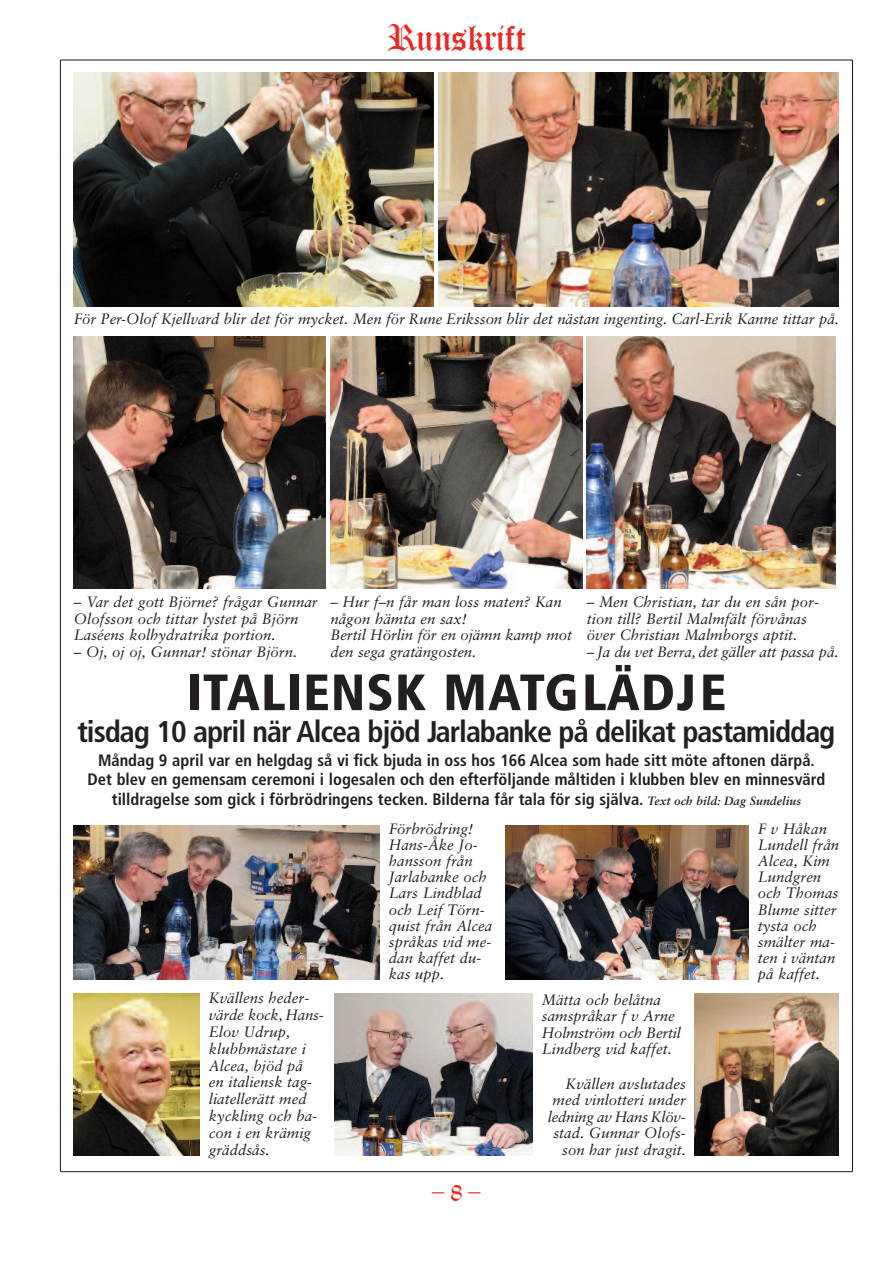
<style>
.page{position:relative;width:893px;height:1263px;background:#fff}
.page>*{position:absolute;margin:0;border:0;box-sizing:border-box;transform-origin:0 0}
.t1{font:900 condensed 51px "Frutiger";letter-spacing:.025em;color:#231f20}
.t2{font:36px "Old English Text";letter-spacing:-.015em;color:#ea2924}
.t3{font:700 condensed 30px "Frutiger";letter-spacing:-.035em;color:#231f20}
.t4{font:24px "Old English Text";color:#ea2924}
.t5{font:700 condensed 16.5px/19.5px "Frutiger";color:#231f20;text-align:center}
.t6{font:italic 15px/16.2px "Sabon";color:#231f20}
.s1{font-family:"Sabon";font-style:italic;font-stretch:normal;font-size:12px}
</style>
<div class="page">
<hr style="left:60px;top:59px;width:792px;height:2px;background:#231f20">
<hr style="left:60px;top:60px;width:1px;height:1111px;background:#231f20">
<hr style="left:852px;top:60px;width:1px;height:1111px;background:#231f20">
<hr style="left:60px;top:1171px;width:792px;height:1px;background:#231f20">
<img style="left:438px;top:72px;width:401px;height:234px">
<img style="left:587px;top:336px;width:249px;height:252px">
<img style="left:74px;top:993px;width:126px;height:162px">
<img style="left:74px;top:72px;width:360px;height:234px">
<img style="left:330px;top:336px;width:252px;height:252px">
<img style="left:74px;top:336px;width:252px;height:252px">
<img style="left:506px;top:825px;width:243px;height:155px">
<img style="left:74px;top:825px;width:306px;height:155px">
<img style="left:335px;top:993px;width:198px;height:162px">
<img style="left:695px;top:993px;width:144px;height:162px">
<h2 class="t2" style="left:387px;top:20px;width:140px">Runskrift</h2>
<p class="t6" style="left:74px;top:311px;width:766px">För Per-Olof Kjellvard blir det för mycket. Men för Rune Eriksson blir det nästan ingenting. Carl-Erik Kanne tittar på.</p>
<p class="t6" style="left:74px;top:595px;width:245px">– Var det gott Björne? frågar Gunnar<br>Olofsson och tittar lystet på Björn<br>Laséens kolhydratrika portion.</p>
<p class="t6" style="left:74px;top:644px;width:225px">– Oj, oj oj, Gunnar! stönar Björn.</p>
<p class="t6" style="left:330px;top:595px;width:243px">– Hur f–n får man loss maten? Kan någon hämta en sax!<br>Bertil Hörlin för en ojämn kamp mot den sega gratängosten.</p>
<p class="t6" style="left:587px;top:595px;width:234px">– Men Christian, tar du en sån por&shy;tion till? Bertil Malmfält förvånas över Christian Malmborgs aptit.</p>
<p class="t6" style="left:587px;top:644px;width:253px">– Ja du vet Berra, det gäller att passa på.</p>
<h1 class="t1" style="left:186px;top:672px;width:541px">ITALIENSK MATGLÄDJE</h1>
<h3 class="t3" style="left:77px;top:719px;width:759px">tisdag 10 april när Alcea bjöd Jarlabanke på delikat pastamiddag</h3>
<p class="t5" style="left:88px;top:751px;width:739px">Måndag 9 april var en helgdag så vi fick bjuda in oss hos 166 Alcea som hade sitt möte aftonen därpå.<br>Det blev en gemensam ceremoni i logesalen och den efterföljande måltiden i klubben blev en minnesvärd tilldragelse som gick i förbrödringens tecken. Bilderna får tala för sig själva. <span class="s1">Text och bild: Dag Sundelius</span></p>
<p class="t6" style="left:209px;top:991px;width:116px;line-height:16.8px">Kvällens heder&shy;värde kock, Hans-<br>Elov Udrup, klubbmästare i<br>Alcea, bjöd på<br>en italiensk tag&shy;liatellerätt med kyckling och ba&shy;con i en krämig gräddsås.</p>
<p class="t6" style="left:389px;top:821px;width:105px">Förbrödring!<br>Hans-Åke Jo&shy;hansson från<br>Jarlabanke och<br>Lars Lindblad och Leif Törn&shy;quist från Alcea språkas vid me&shy;dan kaffet du&shy;kas upp.</p>
<h3 class="t4" style="left:432px;top:1178px;width:50px">–8–</h3>
<p class="t6" style="left:542px;top:992px;width:141px">Mätta och belåtna samspråkar f v Arne<br>Holmström och Bertil<br>Lindberg vid kaffet.</p>
<p class="t6" style="left:548px;top:1076px;width:140px;text-align:right">Kvällen avslutades med vinlotteri under ledning av Hans Klöv&shy;stad. Gunnar Olofs&shy;son har just dragit.</p>
<p class="t6" style="left:758px;top:821px;width:83px">F v Håkan<br>Lundell från<br>Alcea, Kim<br>Lundgren och Thomas<br>Blume sitter tysta och smälter ma&shy;ten i väntan på kaffet.</p>
</div>
